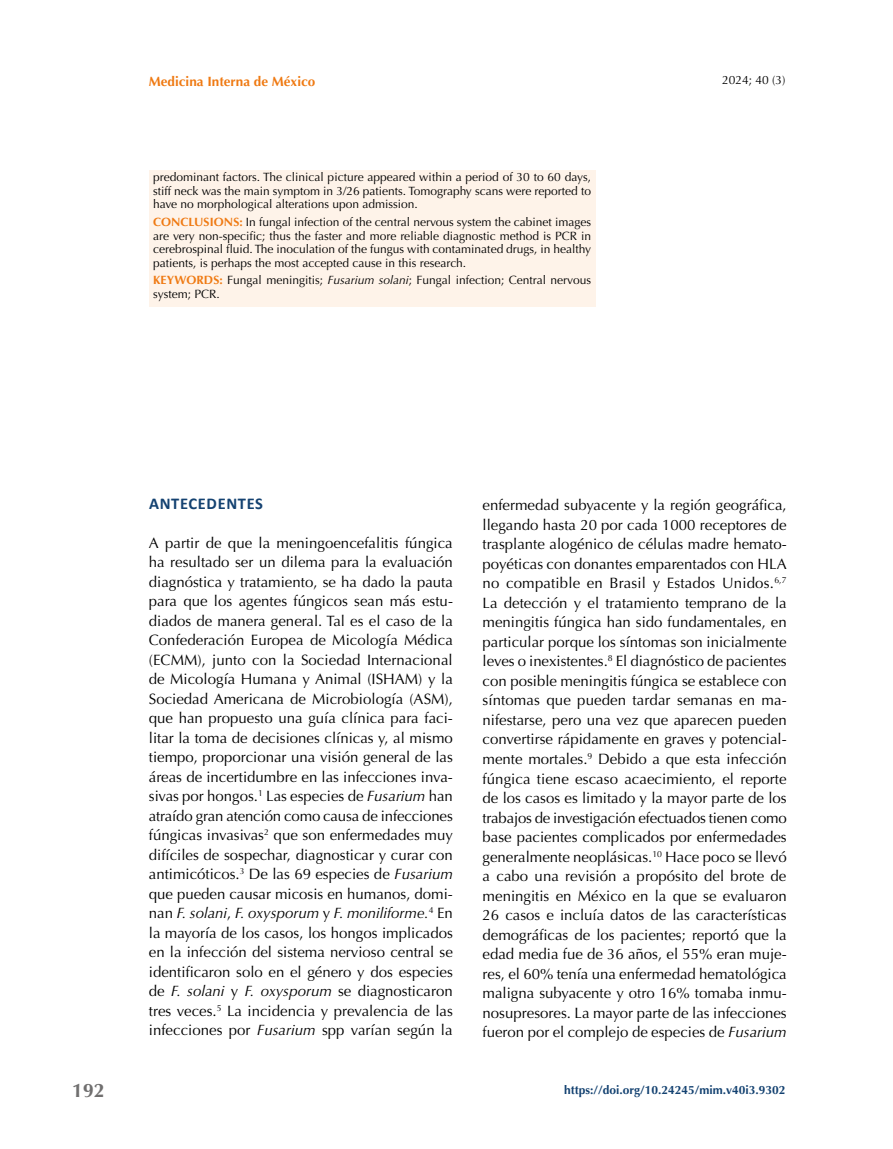
<style>
.page{position:relative;width:893px;height:1149px;background:#fff}
.page>*{position:absolute;margin:0;border:0;box-sizing:border-box;transform-origin:0 0}
.t1{font:700 19.5px "Optima";color:#706f6f}
.t2{font:700 16.5px "Calibri";letter-spacing:.04em;color:#144271}
.t3{font:15px/19.5px "Optima";color:#000;text-align:justify}
.t4{font:700 13.5px "Optima";color:#ef7a13}
.t5{font:12px/13.5px "Optima";color:#000;text-align:justify}
.t6{font:700 12px "Optima";color:#144271}
.s1{font-weight:700;color:#ef7a13}
.s2{font-style:italic}
</style>
<div class="page">
<div style="left:149px;top:170px;width:446px;height:136px;background:#fef3e9"></div>
<p class="t4" style="left:149px;top:73px;width:168px">Medicina Interna de México</p>
<p class="t5" style="left:722px;top:73px;width:65px">2024; 40 (3)</p>
<p class="t5" style="left:153px;top:170px;width:439px">predominant factors. The clinical picture appeared within a period of 30 to 60 days, stiff neck was the main symptom in 3/26 patients. Tomography scans were reported to have no morphological alterations upon admission.</p>
<p class="t5" style="left:153px;top:215px;width:439px"><span class="s1">CONCLUSIONS:</span> In fungal infection of the central nervous system the cabinet images are very non-specific; thus the faster and more reliable diagnostic method is PCR in cerebrospinal fluid. The inoculation of the fungus with contaminated drugs, in healthy patients, is perhaps the most accepted cause in this research.</p>
<p class="t5" style="left:153px;top:273px;width:439px"><span class="s1">KEYWORDS:</span> Fungal meningitis; <span class="s2">Fusarium solani</span>; Fungal infection; Central nervous system; PCR.</p>
<h1 class="t1" style="left:72px;top:1079px;width:34px">192</h1>
<p class="t2" style="left:149px;top:491px;width:115px">ANTECEDENTES</p>
<p class="t3" style="left:149px;top:532px;width:306px">A partir de que la meningoencefalitis fúngica ha resultado ser un dilema para la evaluación diagnóstica y tratamiento, se ha dado la pauta para que los agentes fúngicos sean más estu&shy;diados de manera general. Tal es el caso de la Confederación Europea de Micología Médica (ECMM), junto con la Sociedad Internacional de Micología Humana y Animal (ISHAM) y la Sociedad Americana de Microbiología (ASM), que han propuesto una guía clínica para faci&shy;litar la toma de decisiones clínicas y, al mismo tiempo, proporcionar una visión general de las áreas de incertidumbre en las infecciones inva&shy;sivas por hongos.<sup>1</sup> Las especies de <span class="s2">Fusarium</span> han atraído gran atención como causa de infecciones fúngicas invasivas<sup>2</sup> que son enfermedades muy difíciles de sospechar, diagnosticar y curar con antimicóticos.<sup>3</sup> De las 69 especies de <span class="s2">Fusarium </span>que pueden causar micosis en humanos, domi&shy;nan <span class="s2">F. solani</span>, <span class="s2">F. oxysporum</span> y <span class="s2">F. moniliforme.</span><sup>4</sup> En la mayoría de los casos, los hongos implicados en la infección del sistema nervioso central se identificaron solo en el género y dos especies de <span class="s2">F. solani</span> y <span class="s2">F. oxysporum</span> se diagnosticaron tres veces.<sup>5</sup> La incidencia y prevalencia de las infecciones por <span class="s2">Fusarium</span> spp varían según la</p>
<p class="t3" style="left:483px;top:495px;width:306px">enfermedad subyacente y la región geográfica, llegando hasta 20 por cada 1000 receptores de trasplante alogénico de células madre hemato&shy;poyéticas con donantes emparentados con HLA no compatible en Brasil y Estados Unidos.<sup>6,7<br></sup>La detección y el tratamiento temprano de la meningitis fúngica han sido fundamentales, en particular porque los síntomas son inicialmente leves o inexistentes.<sup>8</sup> El diagnóstico de pacientes con posible meningitis fúngica se establece con síntomas que pueden tardar semanas en ma&shy;nifestarse, pero una vez que aparecen pueden convertirse rápidamente en graves y potencial&shy;mente mortales.<sup>9</sup> Debido a que esta infección fúngica tiene escaso acaecimiento, el reporte de los casos es limitado y la mayor parte de los trabajos de investigación efectuados tienen como base pacientes complicados por enfermedades generalmente neoplásicas.<sup>10</sup> Hace poco se llevó a cabo una revisión a propósito del brote de meningitis en México en la que se evaluaron 26 casos e incluía datos de las características demográficas de los pacientes; reportó que la edad media fue de 36 años, el 55% eran muje&shy;res, el 60% tenía una enfermedad hematológica maligna subyacente y otro 16% tomaba inmu&shy;nosupresores. La mayor parte de las infecciones fueron por el complejo de especies de <span class="s2">Fusarium</span></p>
<p class="t6" style="left:564px;top:1082px;width:223px">https://doi.org/10.24245/mim.v40i3.9302</p>
</div>
